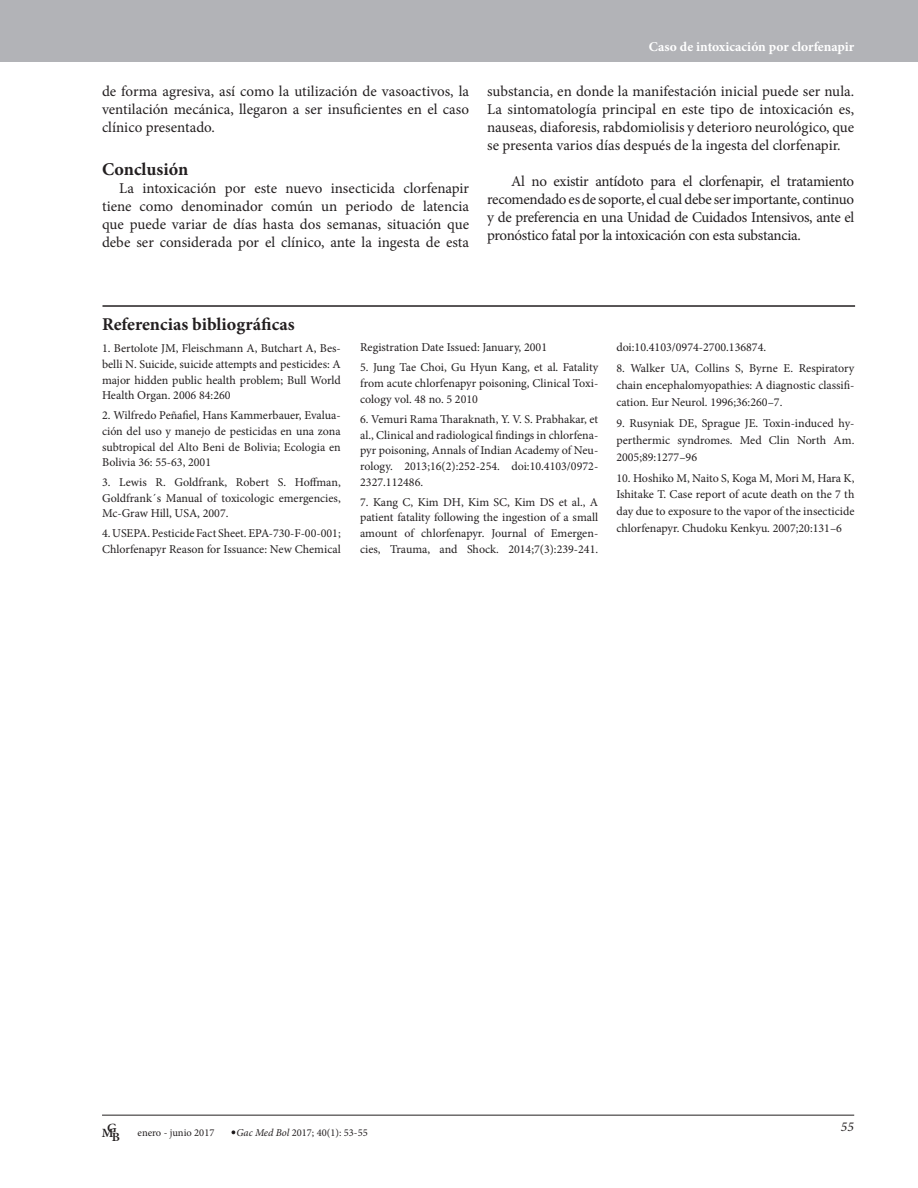
<style>
.page{position:relative;width:918px;height:1188px;background:#fff}
.page>*{position:absolute;margin:0;border:0;box-sizing:border-box;transform-origin:0 0}
.t1{font:700 18px "Minion Pro";color:#231f20}
.t2{font:15px/18px "Minion Pro";letter-spacing:-.01em;color:#231f20;text-align:justify}
.t3{font:700 13.5px "Minion Pro";letter-spacing:.005em;color:#fff}
.t4{font:italic 13.5px "Minion Pro";color:#231f20}
.t5{font:600 12.6px "Minion Pro";color:#231f20;scale:1.05 1}
.t6{font:12px/15.6px "Minion Pro";color:#231f20;text-align:justify}
.t7{font:10.5px "Minion Pro";color:#231f20}
.s1{font-style:italic}
</style>
<div class="page">
<div style="left:0;top:1px;width:918px;height:61px;background:#b2b3b7"></div>
<hr style="left:102px;top:1115px;width:752px;height:1px;background:#231f20">
<svg style="left:232px;top:1130px;width:3px;height:4px"></svg>
<hr style="left:102px;top:305px;width:753px;height:2px;background:#231f20">
<p class="t2" style="left:102px;top:82px;width:369px">de forma agresiva, así como la utilización de vasoactivos, la ventilación mecánica, llegaron a ser insuficientes en el caso clínico presentado.</p>
<p class="t1" style="left:102px;top:157px;width:88px">Conclusión</p>
<p class="t2" style="left:102px;top:179px;width:369px;text-indent:17px">La intoxicación por este nuevo insecticida clorfenapir tiene como denominador común un periodo de latencia que puede variar de días hasta dos semanas, situación que debe ser considerada por el clínico, ante la ingesta de esta</p>
<p class="t3" style="left:649px;top:38px;width:207px">Caso de intoxicación por clorfenapir</p>
<p class="t2" style="left:487px;top:82px;width:369px">substancia, en donde la manifestación inicial puede ser nula.<br>La sintomatología principal en este tipo de intoxicación es, nauseas, diaforesis, rabdomiolisis y deterioro neurológico, que se presenta varios días después de la ingesta del clorfenapir.</p>
<p class="t2" style="left:487px;top:172px;width:369px;text-indent:24px">Al no existir antídoto para el clorfenapir, el tratamiento recomendado es de soporte, el cual debe ser importante, continuo y de preferencia en una Unidad de Cuidados Intensivos, ante el pronóstico fatal por la intoxicación con esta substancia.</p>
<p class="t1" style="left:102px;top:312px;width:194px">Referencias bibliográficas</p>
<p class="t6" style="left:102px;top:341px;width:240px">1. Bertolote JM, Fleischmann A, Butchart A, Bes&shy;belli N. Suicide, suicide attempts and pesticides: A major hidden public health problem; Bull World Health Organ. 2006 84:260</p>
<p class="t6" style="left:102px;top:408px;width:240px">2. Wilfredo Peñafiel, Hans Kammerbauer, Evalua&shy;ción del uso y manejo de pesticidas en una zona subtropical del Alto Beni de Bolivia; Ecologia en Bolivia 36: 55-63, 2001</p>
<p class="t6" style="left:102px;top:475px;width:240px">3. Lewis R. Goldfrank, Robert S. Hoffman, Goldfrank´s Manual of toxicologic emergencies, Mc-Graw Hill, USA, 2007.</p>
<p class="t6" style="left:102px;top:526px;width:240px">4. USEPA. Pesticide Fact Sheet. EPA-730-F-00-001;<br>Chlorfenapyr Reason for Issuance: New Chemical</p>
<p class="t6" style="left:360px;top:340px;width:188px">Registration Date Issued: January, 2001</p>
<p class="t6" style="left:360px;top:360px;width:240px">5. Jung Tae Choi, Gu Hyun Kang, et al. Fatality from acute chlorfenapyr poisoning, Clinical Toxi&shy;cology vol. 48 no. 5 2010</p>
<p class="t6" style="left:360px;top:411px;width:240px">6. Vemuri Rama Tharaknath, Y. V. S. Prabhakar, et al., Clinical and radiological findings in chlorfena&shy;pyr poisoning, Annals of Indian Academy of Neu&shy;rology. 2013;16(2):252-254. doi:10.4103/0972- 2327.112486.</p>
<p class="t6" style="left:360px;top:494px;width:240px">7. Kang C, Kim DH, Kim SC, Kim DS et al., A patient fatality following the ingestion of a small amount of chlorfenapyr. Journal of Emergen&shy;cies, Trauma, and Shock. 2014;7(3):239-241.</p>
<p class="t6" style="left:616px;top:340px;width:151px">doi:10.4103/0974-2700.136874.</p>
<p class="t6" style="left:616px;top:360px;width:240px;line-height:16.8px">8. Walker UA, Collins S, Byrne E. Respiratory chain encephalomyopathies: A diagnostic classifi&shy;cation. Eur Neurol. 1996;36:260–7.</p>
<p class="t6" style="left:616px;top:415px;width:240px;line-height:16.8px">9. Rusyniak DE, Sprague JE. Toxin-induced hy&shy;perthermic syndromes. Med Clin North Am.<br>2005;89:1277–96</p>
<p class="t6" style="left:616px;top:469px;width:240px;line-height:16.8px">10. Hoshiko M, Naito S, Koga M, Mori M, Hara K, Ishitake T. Case report of acute death on the 7 th day due to exposure to the vapor of the insecticide chlorfenapyr. Chudoku Kenkyu. 2007;20:131–6</p>
<p class="t5" style="left:107px;top:1120px;width:11px">G</p>
<p class="t4" style="left:841px;top:1118px;width:14px">55</p>
<p class="t5" style="left:102px;top:1127px;width:19px">MB</p>
<p class="t7" style="left:138px;top:1125px;width:78px">enero - junio 2017</p>
<p class="t7" style="left:236px;top:1125px;width:133px"><span class="s1">Gac Med Bol</span> 2017; 40(1): 53-55</p>
</div>
